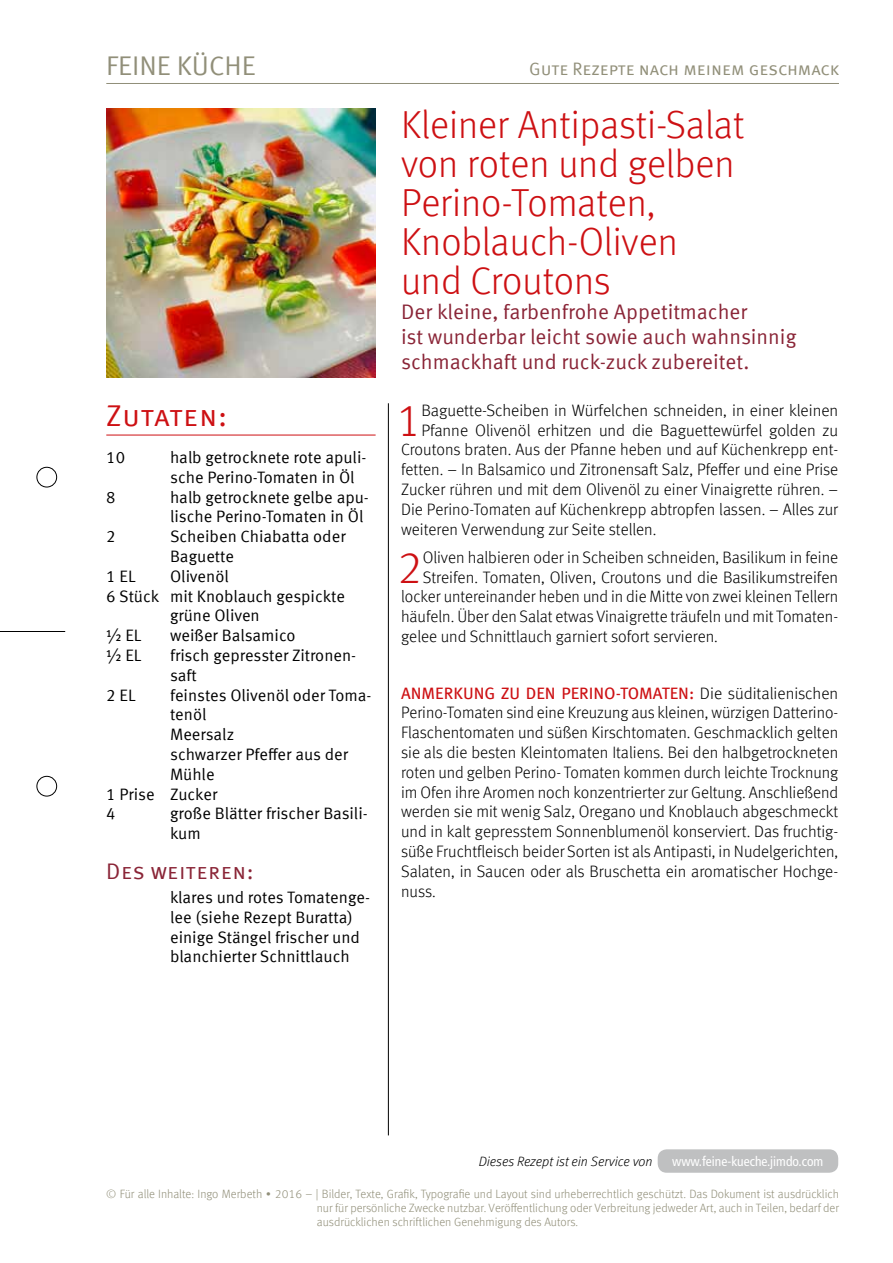
<style>
.page{position:relative;width:893px;height:1263px;background:#fff}
.page>*{position:absolute;margin:0;border:0;box-sizing:border-box;transform-origin:0 0}
.t1{font:300 45.3px "Meta Offc";color:#cd1013}
.t2{font:300 39px/39px "Meta Offc";color:#cd1013}
.t3{font:30px "Meta Sc Offc Norm";letter-spacing:.01em;color:#cd1013}
.t4{font:27px "Meta Sc Offc Norm";color:#918f79}
.t5{font:22.5px "Meta Sc Offc Norm";letter-spacing:.025em;color:#8a2537}
.t6{font:21px/25.2px "Meta Offc Norm";color:#8a2537}
.t7{font:18px "Meta Sc Offc Norm";letter-spacing:-.005em;color:#918f79}
.t8{font:300 16.5px/19.8px "Meta Offc";color:#000;text-align:justify}
.t9{font:16.5px/19.8px "Meta Offc Norm";color:#000}
.t10{font:italic 300 13.5px "Meta Offc";color:#000}
.t11{font:condensed 13.5px "Frutiger LT Std";color:#fff}
.t12{font:300 12px/14.4px "Meta Offc";color:#918f79;text-align:justify}
.s1{font-weight:400;color:#cd1013}
</style>
<div class="page">
<hr style="left:106px;top:83px;width:733px;height:1px;background:#918f79">
<div style="left:37px;top:467px;width:20px;height:20px;border:1px solid #000;border-radius:50%"></div>
<div style="left:37px;top:776px;width:20px;height:20px;border:1px solid #000;border-radius:50%"></div>
<hr style="left:0;top:631px;width:65px;height:1px;background:#000">
<div style="left:658px;top:1149px;width:180px;height:24px;background:#bfc0c1;border-radius:9px"></div>
<hr style="left:388px;top:403px;width:1px;height:732px;background:#000">
<hr style="left:106px;top:435px;width:270px;height:1px;background:#cd1013">
<img style="left:106px;top:108px;width:270px;height:270px">
<h3 class="t4" style="left:106px;top:50px;width:151px">FEINE KÜCHE</h3>
<p class="t7" style="left:529px;top:58px;width:311px">Gute Rezepte nach meinem geschmack</p>
<h3 class="t3" style="left:106px;top:398px;width:122px">Zutaten:</h3>
<p class="t9" style="left:106px;top:448px;width:20px">10</p>
<p class="t9" style="left:170px;top:448px;width:198px">halb getrocknete rote apuli&shy;sche Perino-Tomaten in Öl</p>
<p class="t9" style="left:106px;top:487px;width:11px">8</p>
<p class="t9" style="left:170px;top:487px;width:200px">halb getrocknete gelbe apu&shy;lische Perino-Tomaten in Öl</p>
<p class="t9" style="left:106px;top:527px;width:11px">2</p>
<p class="t9" style="left:170px;top:527px;width:177px">Scheiben Chiabatta oder<br>Baguette</p>
<p class="t9" style="left:106px;top:567px;width:31px">1 EL</p>
<p class="t9" style="left:170px;top:567px;width:60px">Olivenöl</p>
<p class="t9" style="left:106px;top:586px;width:240px">6 Stück mit Knoblauch gespickte</p>
<p class="t9" style="left:170px;top:606px;width:91px">grüne Oliven</p>
<p class="t9" style="left:106px;top:626px;width:37px">½ EL</p>
<p class="t9" style="left:170px;top:626px;width:127px">weißer Balsamico</p>
<p class="t9" style="left:106px;top:646px;width:37px">½ EL</p>
<p class="t9" style="left:170px;top:646px;width:188px">frisch gepresster Zitronen&shy;saft</p>
<p class="t9" style="left:106px;top:685px;width:31px">2 EL</p>
<p class="t9" style="left:170px;top:685px;width:203px">feinstes Olivenöl oder Toma-</p>
<p class="t9" style="left:170px;top:705px;width:38px">tenöl</p>
<p class="t9" style="left:170px;top:725px;width:66px">Meersalz</p>
<p class="t9" style="left:170px;top:745px;width:180px">schwarzer Pfeffer aus der</p>
<p class="t9" style="left:170px;top:765px;width:46px">Mühle</p>
<p class="t9" style="left:106px;top:784px;width:113px">1 Prise Zucker</p>
<p class="t9" style="left:106px;top:804px;width:11px">4</p>
<p class="t9" style="left:170px;top:804px;width:199px">große Blätter frischer Basili&shy;kum</p>
<h3 class="t5" style="left:106px;top:858px;width:149px">Des weiteren:</h3>
<p class="t9" style="left:170px;top:888px;width:201px">klares und rotes Tomatenge&shy;lee (siehe Rezept Buratta) einige Stängel frischer und blanchierter Schnittlauch</p>
<h2 class="t2" style="left:401px;top:106px;width:345px">Kleiner Antipasti-Salat von roten und gelben<br>Perino-Tomaten,<br>Knoblauch-Oliven und Croutons</h2>
<p class="t6" style="left:401px;top:300px;width:397px">Der kleine, farbenfrohe Appetitmacher<br>ist wunderbar leicht sowie auch wahnsinnig schmackhaft und ruck-zuck zubereitet.</p>
<h1 class="t1" style="left:395px;top:394px;width:27px">1</h1>
<p class="t8" style="left:421px;top:400px;width:418px">Baguette-Scheiben in Würfelchen schneiden, in einer kleinen</p>
<p class="t8" style="left:421px;top:420px;width:418px">Pfanne Olivenöl erhitzen und die Baguettewürfel golden zu</p>
<p class="t8" style="left:401px;top:440px;width:439px">Croutons braten. Aus der Pfanne heben und auf Küchenkrepp ent-</p>
<p class="t8" style="left:401px;top:460px;width:439px">fetten. – In Balsamico und Zitronensaft Salz, Pfeffer und eine Prise</p>
<p class="t8" style="left:401px;top:480px;width:439px">Zucker rühren und mit dem Olivenöl zu einer Vinaigrette rühren. –</p>
<p class="t8" style="left:401px;top:499px;width:439px">Die Perino-Tomaten auf Küchenkrepp abtropfen lassen. – Alles zur</p>
<p class="t8" style="left:401px;top:519px;width:257px">weiteren Verwendung zur Seite stellen.</p>
<h1 class="t1" style="left:397px;top:541px;width:27px">2</h1>
<p class="t8" style="left:423px;top:548px;width:417px">Oliven halbieren oder in Scheiben schneiden, Basilikum in feine</p>
<p class="t8" style="left:423px;top:567px;width:417px">Streifen. Tomaten, Oliven, Croutons und die Basilikumstreifen</p>
<p class="t8" style="left:401px;top:587px;width:439px">locker untereinander heben und in die Mitte von zwei kleinen Tellern</p>
<p class="t8" style="left:401px;top:607px;width:439px">häufeln. Über den Salat etwas Vinaigrette träufeln und mit Tomaten-</p>
<p class="t8" style="left:401px;top:627px;width:318px">gelee und Schnittlauch garniert sofort servieren.</p>
<p class="t8" style="left:401px;top:683px;width:439px"><span class="s1">ANMERKUNG ZU DEN PERINO-TOMATEN:</span> Die süditalienischen Perino-Tomaten sind eine Kreuzung aus kleinen, würzigen Datterino-Flaschentomaten und süßen Kirschtomaten. Geschmacklich gelten sie als die besten Kleintomaten Italiens. Bei den halbgetrockneten roten und gelben Perino- Tomaten kommen durch leichte Trocknung im Ofen ihre Aromen noch konzentrierter zur Geltung. Anschließend werden sie mit wenig Salz, Oregano und Knoblauch abgeschmeckt und in kalt gepresstem Sonnenblumenöl konserviert. Das fruchtig&shy;süße Fruchtfleisch beider Sorten ist als Antipasti, in Nudelgerichten, Salaten, in Saucen oder als Bruschetta ein aromatischer Hochge&shy;nuss.</p>
<p class="t10" style="left:479px;top:1154px;width:175px">Dieses Rezept ist ein Service von</p>
<p class="t11" style="left:672px;top:1153px;width:153px">www.feine-kueche.jimdo.com</p>
<p class="t12" style="left:317px;top:1186px;width:524px;text-indent:-210px">© Für alle Inhalte: Ingo Merbeth ∙ 2016 – | Bilder, Texte, Grafik, Typografie und Layout sind urheberrechtlich geschützt. Das Dokument ist ausdrücklich nur für persönliche Zwecke nutzbar. Veröffentlichung oder Verbreitung jedweder Art, auch in Teilen, bedarf der ausdrücklichen schriftlichen Genehmigung des Autors.</p>
</div>
